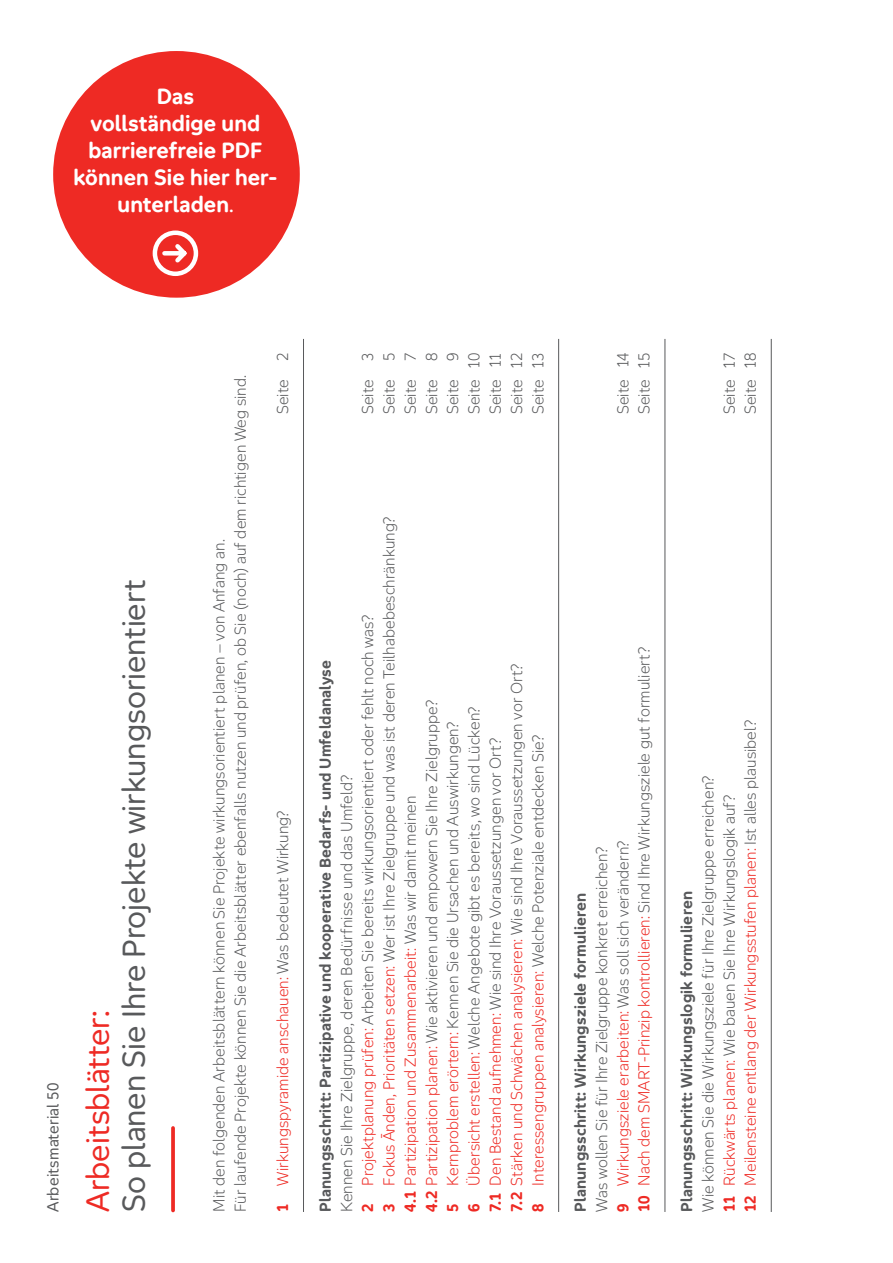
<style>
.page{position:relative;width:893px;height:1263px;background:#fff}
.page>*{position:absolute;margin:0;border:0;box-sizing:border-box;transform-origin:0 0}
.t1{font:30px "Aktion Mensch";color:#58595b}
.t2{font:30px "Aktion Mensch";color:#ee2a24}
.t3{font:700 21px/27px "Aktion Mensch";letter-spacing:.005em;color:#fff;text-align:center}
.t4{font:300 15px/21.3px "Aktion Mensch";letter-spacing:.005em;color:#58595b}
.t5{font:300 15px "Aktion Mensch";letter-spacing:.005em;color:#ee2a24}
.t6{font:700 15px "Aktion Mensch";letter-spacing:.01em;color:#58595b}
.t7{font:15px "Aktion Mensch";letter-spacing:.01em;color:#58595b}
.s1{font-size:15px}
.s2{font-weight:700}
.s3{color:#58595b}
.s4{font-weight:700;color:#ee2a24}
.s5{color:#ee2a24}
</style>
<div class="page">
<div style="left:53px;top:51px;width:247px;height:247px;background:#ee2a24;border-radius:50%"></div>
<div style="left:153px;top:230px;width:45px;height:46px;border:4px solid #fff;border-radius:50%"></div>
<svg style="left:160px;top:240px;width:31px;height:27px"></svg>
<hr style="left:303px;top:339px;width:1px;height:873px;background:#58595b">
<hr style="left:558px;top:339px;width:1px;height:873px;background:#58595b">
<hr style="left:665px;top:339px;width:1px;height:873px;background:#58595b">
<hr style="left:771px;top:339px;width:1px;height:873px;background:#58595b">
<svg style="left:171px;top:1128px;width:4px;height:82px"></svg>
<h2 class="t3" style="left:73px;top:83px;width:205px">Das<br>vollständige und barrierefreie PDF können Sie hier her&shy;unterladen<span class="s1">.</span></h2>
<p class="t7" style="left:42px;top:1212px;width:131px;rotate:-90deg">Arbeitsmaterial 50</p>
<h1 class="t2" style="left:76px;top:1212px;width:203px;rotate:-90deg">Arbeitsblätter:</h1>
<h1 class="t1" style="left:112px;top:1212px;width:634px;rotate:-90deg">So planen Sie Ihre Projekte wirkungsorientiert</h1>
<p class="t4" style="left:208px;top:1212px;width:839px;rotate:-90deg">Mit den folgenden Arbeitsblättern können Sie Projekte wirkungsorientiert planen – von Anfang an.<br>Für laufende Projekte können Sie die Arbeitsblätter ebenfalls nutzen und prüfen, ob Sie (noch) auf dem richtigen Weg sind.</p>
<p class="t4" style="left:272px;top:414px;width:63px;rotate:-90deg">Seite 2</p>
<p class="t4" style="left:357px;top:414px;width:63px;rotate:-90deg">Seite 3</p>
<p class="t4" style="left:378px;top:414px;width:63px;rotate:-90deg">Seite 5</p>
<p class="t4" style="left:400px;top:414px;width:63px;rotate:-90deg">Seite 7</p>
<p class="t4" style="left:421px;top:414px;width:63px;rotate:-90deg">Seite 8</p>
<p class="t4" style="left:442px;top:414px;width:63px;rotate:-90deg">Seite 9</p>
<p class="t4" style="left:463px;top:414px;width:63px;rotate:-90deg">Seite 10</p>
<p class="t4" style="left:485px;top:414px;width:63px;rotate:-90deg">Seite 11</p>
<p class="t4" style="left:506px;top:414px;width:63px;rotate:-90deg">Seite 12</p>
<p class="t4" style="left:527px;top:414px;width:63px;rotate:-90deg">Seite 13</p>
<p class="t5" style="left:273px;top:1212px;width:403px;rotate:-90deg"><span class="s2">1</span> Wirkungspyramide anschauen: <span class="s3">Was bedeutet Wirkung?</span></p>
<p class="t4" style="left:378px;top:1212px;width:696px;rotate:-90deg"><span class="s4">3</span> <span class="s5">Fokus Ānden, Prioritäten setzen:</span> Wer ist Ihre Zielgruppe und was ist deren Teilhabebeschränkung?</p>
<p class="t4" style="left:336px;top:1212px;width:598px;rotate:-90deg">Kennen Sie Ihre Zielgruppe, deren Bedürfnisse und das Umfeld?<br><span class="s4">2</span> <span class="s5">Projektplanung prüfen:</span> Arbeiten Sie bereits wirkungsorientiert oder fehlt noch was?</p>
<p class="t6" style="left:315px;top:1212px;width:553px;rotate:-90deg">Planungsschritt: Partizipative und kooperative Bedarfs- und Umfeldanalyse</p>
<p class="t4" style="left:506px;top:1212px;width:550px;rotate:-90deg"><span class="s4">7.2</span> <span class="s5">Stärken und Schwächen analysieren:</span> Wie sind Ihre Voraussetzungen vor Ort?</p>
<p class="t4" style="left:421px;top:1212px;width:514px;rotate:-90deg"><span class="s4">4.2</span> <span class="s5">Partizipation planen:</span> Wie aktivieren und empowern Sie Ihre Zielgruppe?</p>
<p class="t4" style="left:463px;top:1212px;width:507px;rotate:-90deg"><span class="s4">6</span> <span class="s5">Übersicht erstellen:</span> Welche Angebote gibt es bereits, wo sind Lücken?</p>
<p class="t4" style="left:442px;top:1212px;width:492px;rotate:-90deg"><span class="s4">5</span> <span class="s5">Kernproblem erörtern:</span> Kennen Sie die Ursachen und Auswirkungen?</p>
<p class="t5" style="left:528px;top:1212px;width:478px;rotate:-90deg"><span class="s2">8</span> Interessengruppen analysieren: <span class="s3">Welche Potenziale entdecken Sie?</span></p>
<p class="t4" style="left:485px;top:1212px;width:475px;rotate:-90deg"><span class="s4">7.1</span> <span class="s5">Den Bestand aufnehmen:</span> Wie sind Ihre Voraussetzungen vor Ort?</p>
<p class="t5" style="left:401px;top:1212px;width:418px;rotate:-90deg"><span class="s2">4.1</span> Partizipation und Zusammenarbeit: <span class="s3">Was wir damit meinen</span></p>
<p class="t4" style="left:612px;top:414px;width:63px;rotate:-90deg">Seite 14</p>
<p class="t4" style="left:633px;top:414px;width:63px;rotate:-90deg">Seite 15</p>
<p class="t4" style="left:633px;top:1212px;width:566px;rotate:-90deg"><span class="s4">10</span> <span class="s5">Nach dem SMART-Prinzip kontrollieren:</span> Sind Ihre Wirkungsziele gut formuliert?</p>
<p class="t4" style="left:591px;top:1212px;width:373px;rotate:-90deg">Was wollen Sie für Ihre Zielgruppe konkret erreichen?<br><span class="s4">9</span> <span class="s5">Wirkungsziele erarbeiten:</span> Was soll sich verändern?</p>
<p class="t6" style="left:571px;top:1212px;width:320px;rotate:-90deg">Planungsschritt: Wirkungsziele formulieren</p>
<p class="t4" style="left:718px;top:414px;width:63px;rotate:-90deg">Seite 17</p>
<p class="t4" style="left:740px;top:414px;width:63px;rotate:-90deg">Seite 18</p>
<p class="t5" style="left:741px;top:1212px;width:493px;rotate:-90deg"><span class="s2">12</span> Meilensteine entlang der Wirkungsstufen planen: <span class="s3">Ist alles plausibel?</span></p>
<p class="t4" style="left:697px;top:1212px;width:438px;rotate:-90deg">Wie können Sie die Wirkungsziele für Ihre Zielgruppe erreichen?<br><span class="s4">11</span> <span class="s5">Rückwärts planen:</span> Wie bauen Sie Ihre Wirkungslogik auf?</p>
<p class="t6" style="left:677px;top:1212px;width:322px;rotate:-90deg">Planungsschritt: Wirkungslogik formulieren</p>
</div>
